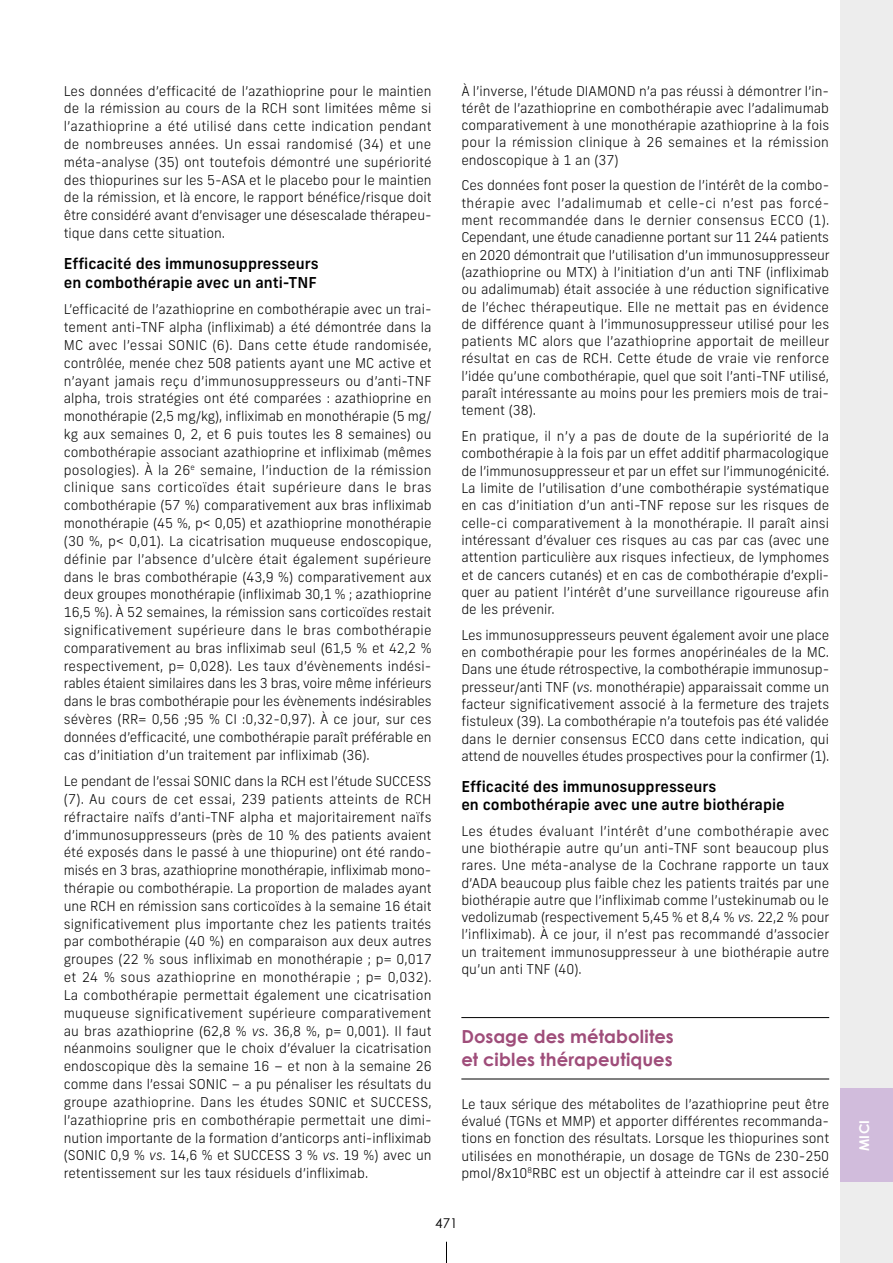
<style>
.page{position:relative;width:893px;height:1263px;background:#fff}
.page>*{position:absolute;margin:0;border:0;box-sizing:border-box;transform-origin:0 0}
.t1{font:700 18px/22.5px "Century Gothic";letter-spacing:.005em;color:#9f4d7a}
.t2{font:500 15px/18.6px "New Frank";color:#000}
.t3{font:300 13.5px/17.9px "New Frank";color:#000;text-align:justify}
.t4{font:700 13.5px "Century Gothic";color:#fff}
.t5{font:13.5px "Century Gothic";color:#000}
.s1{font-style:italic}
</style>
<div class="page">
<div style="left:840px;top:0;width:53px;height:1263px;background:#ededed"></div>
<svg style="left:446px;top:1242px;width:1px;height:21px"></svg>
<div style="left:840px;top:1089px;width:53px;height:93px;background:#d1bcdc"></div>
<hr style="left:461px;top:1017px;width:368px;height:1px;background:#000">
<hr style="left:461px;top:1079px;width:368px;height:1px;background:#000">
<p class="t3" style="left:64px;top:82px;width:369px">Les données d’efficacité de l’azathioprine pour le maintien de la rémission au cours de la RCH sont limitées même si l’azathioprine a été utilisé dans cette indication pendant de nombreuses années. Un essai randomisé (34) et une méta-analyse (35) ont toutefois démontré une supériorité des thiopurines sur les 5-ASA et le placebo pour le maintien de la rémission, et là encore, le rapport bénéfice/risque doit être considéré avant d’envisager une désescalade thérapeu&shy;tique dans cette situation.</p>
<p class="t2" style="left:64px;top:254px;width:256px">Efficacité des immunosuppresseurs en combothérapie avec un anti-TNF</p>
<p class="t3" style="left:64px;top:300px;width:370px">L’efficacité de l’azathioprine en combothérapie avec un trai&shy;tement anti-TNF alpha (infliximab) a été démontrée dans la MC avec l’essai SONIC (6). Dans cette étude randomisée, contrôlée, menée chez 508 patients ayant une MC active et n’ayant jamais reçu d’immunosuppresseurs ou d’anti-TNF alpha, trois stratégies ont été comparées : azathioprine en monothérapie (2,5 mg/kg), infliximab en monothérapie (5 mg/ kg aux semaines 0, 2, et 6 puis toutes les 8 semaines) ou combothérapie associant azathioprine et infliximab (mêmes posologies). À la 26<sup>e</sup> semaine, l’induction de la rémission clinique sans corticoïdes était supérieure dans le bras combothérapie (57 %) comparativement aux bras infliximab monothérapie (45 %, p&lt; 0,05) et azathioprine monothérapie (30 %, p&lt; 0,01). La cicatrisation muqueuse endoscopique, définie par l’absence d’ulcère était également supérieure dans le bras combothérapie (43,9 %) comparativement aux deux groupes monothérapie (infliximab 30,1 % ; azathioprine 16,5 %). À 52 semaines, la rémission sans corticoïdes restait significativement supérieure dans le bras combothérapie comparativement au bras infliximab seul (61,5 % et 42,2 % respectivement, p= 0,028). Les taux d’évènements indési&shy;rables étaient similaires dans les 3 bras, voire même inférieurs dans le bras combothérapie pour les évènements indésirables sévères (RR= 0,56 ;95 % CI :0,32-0,97). À ce jour, sur ces données d’efficacité, une combothérapie paraît préférable en cas d’initiation d’un traitement par infliximab (36).</p>
<p class="t3" style="left:64px;top:772px;width:369px">Le pendant de l’essai SONIC dans la RCH est l’étude SUCCESS (7). Au cours de cet essai, 239 patients atteints de RCH réfractaire naïfs d’anti-TNF alpha et majoritairement naïfs d’immunosuppresseurs (près de 10 % des patients avaient été exposés dans le passé à une thiopurine) ont été rando&shy;misés en 3 bras, azathioprine monothérapie, infliximab mono&shy;thérapie ou combothérapie. La proportion de malades ayant une RCH en rémission sans corticoïdes à la semaine 16 était significativement plus importante chez les patients traités par combothérapie (40 %) en comparaison aux deux autres groupes (22 % sous infliximab en monothérapie ; p= 0,017 et 24 % sous azathioprine en monothérapie ; p= 0,032).<br>La combothérapie permettait également une cicatrisation muqueuse significativement supérieure comparativement au bras azathioprine (62,8 % <span class="s1">vs</span>. 36,8 %, p= 0,001). Il faut néanmoins souligner que le choix d’évaluer la cicatrisation endoscopique dès la semaine 16 – et non à la semaine 26 comme dans l’essai SONIC – a pu pénaliser les résultats du groupe azathioprine. Dans les études SONIC et SUCCESS, l’azathioprine pris en combothérapie permettait une dimi&shy;nution importante de la formation d’anticorps anti-infliximab (SONIC 0,9 % <span class="s1">vs</span>. 14,6 % et SUCCESS 3 % <span class="s1">vs</span>. 19 %) avec un retentissement sur les taux résiduels d’infliximab.</p>
<p class="t3" style="left:461px;top:82px;width:369px;line-height:17.2px">À l’inverse, l’étude DIAMOND n’a pas réussi à démontrer l’in&shy;térêt de l’azathioprine en combothérapie avec l’adalimumab comparativement à une monothérapie azathioprine à la fois pour la rémission clinique à 26 semaines et la rémission endoscopique à 1 an (37)</p>
<p class="t3" style="left:461px;top:177px;width:370px;line-height:17.2px">Ces données font poser la question de l’intérêt de la combo&shy;thérapie avec l’adalimumab et celle-ci n’est pas forcé&shy;ment recommandée dans le dernier consensus ECCO (1).<br>Cependant, une étude canadienne portant sur 11 244 patients en 2020 démontrait que l’utilisation d’un immunosuppresseur (azathioprine ou MTX) à l’initiation d’un anti TNF (infliximab ou adalimumab) était associée à une réduction significative de l’échec thérapeutique. Elle ne mettait pas en évidence de différence quant à l’immunosuppresseur utilisé pour les patients MC alors que l’azathioprine apportait de meilleur résultat en cas de RCH. Cette étude de vraie vie renforce l’idée qu’une combothérapie, quel que soit l’anti-TNF utilisé, paraît intéressante au moins pour les premiers mois de trai&shy;tement (38).</p>
<p class="t3" style="left:461px;top:428px;width:369px;line-height:17.2px">En pratique, il n’y a pas de doute de la supériorité de la combothérapie à la fois par un effet additif pharmacologique de l’immunosuppresseur et par un effet sur l’immunogénicité.<br>La limite de l’utilisation d’une combothérapie systématique en cas d’initiation d’un anti-TNF repose sur les risques de celle-ci comparativement à la monothérapie. Il paraît ainsi intéressant d’évaluer ces risques au cas par cas (avec une attention particulière aux risques infectieux, de lymphomes et de cancers cutanés) et en cas de combothérapie d’expli&shy;quer au patient l’intérêt d’une surveillance rigoureuse afin de les prévenir.</p>
<p class="t3" style="left:461px;top:626px;width:369px;line-height:17.2px">Les immunosuppresseurs peuvent également avoir une place en combothérapie pour les formes anopérinéales de la MC.<br>Dans une étude rétrospective, la combothérapie immunosup&shy;presseur/anti TNF (<span class="s1">vs.</span> monothérapie) apparaissait comme un facteur significativement associé à la fermeture des trajets fistuleux (39). La combothérapie n’a toutefois pas été validée dans le dernier consensus ECCO dans cette indication, qui attend de nouvelles études prospectives pour la confirmer (1).</p>
<p class="t2" style="left:461px;top:777px;width:325px;line-height:18px">Efficacité des immunosuppresseurs<br>en combothérapie avec une autre biothérapie</p>
<p class="t3" style="left:461px;top:822px;width:370px;line-height:17.2px">Les études évaluant l’intérêt d’une combothérapie avec une biothérapie autre qu’un anti-TNF sont beaucoup plus rares. Une méta-analyse de la Cochrane rapporte un taux d’ADA beaucoup plus faible chez les patients traités par une biothérapie autre que l’infliximab comme l’ustekinumab ou le vedolizumab (respectivement 5,45 % et 8,4 % <span class="s1">vs.</span> 22,2 % pour l’infliximab). À ce jour, il n’est pas recommandé d’associer un traitement immunosuppresseur à une biothérapie autre qu’un anti TNF (40).</p>
<h1 class="t1" style="left:461px;top:1025px;width:214px">Dosage des métabolites et cibles thérapeutiques</h1>
<p class="t3" style="left:461px;top:1095px;width:369px;line-height:17.2px">Le taux sérique des métabolites de l’azathioprine peut être évalué (TGNs et MMP) et apporter différentes recommanda&shy;tions en fonction des résultats. Lorsque les thiopurines sont utilisées en monothérapie, un dosage de TGNs de 230-250 pmol/8x10<sup>8</sup>RBC est un objectif à atteindre car il est associé</p>
<p class="t5" style="left:435px;top:1214px;width:24px">471</p>
<p class="t4" style="left:854px;top:1151px;width:33px;rotate:-90deg">MICI</p>
</div>
